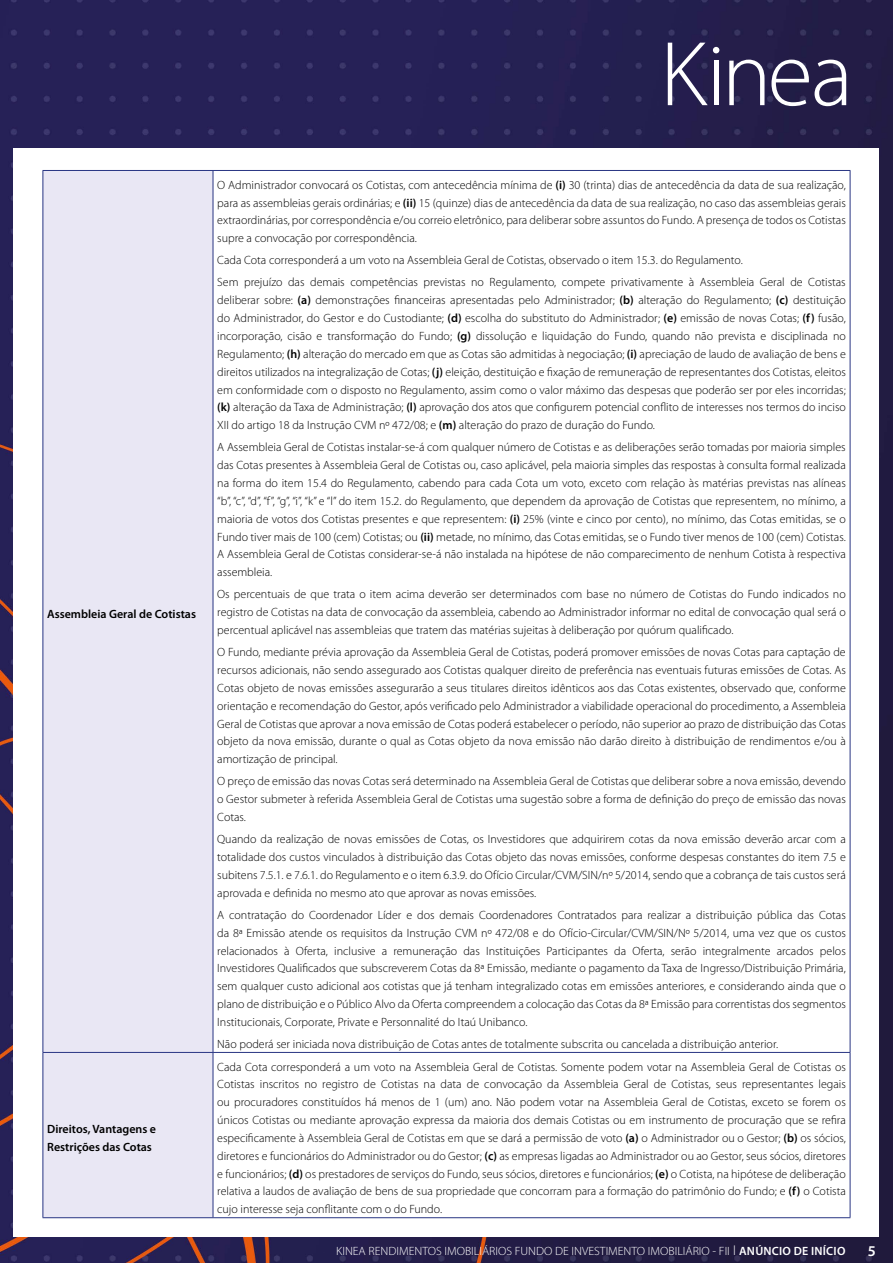
<style>
.page{position:relative;width:893px;height:1263px;background:#fff}
.page>*{position:absolute;margin:0;border:0;box-sizing:border-box;transform-origin:0 0}
.t1{font:600 15px "Myriad Pro";color:#fff}
.t2{font:300 12px/17.9px "Myriad Pro";color:#000;text-align:justify}
.t3{font:300 12px "Myriad Pro";color:#fff}
.t4{font:600 12px/17.9px "Myriad Pro";color:#000}
.s1{font-weight:600}
.s2{font-size:13.5px}
</style>
<div class="page">
<img style="left:0;top:0;width:893px;height:1263px">
<div style="left:14px;top:149px;width:865px;height:1088px;background:#fff"></div>
<svg style="left:729px;top:60px;width:35px;height:45px"></svg>
<svg style="left:771px;top:60px;width:38px;height:46px"></svg>
<svg style="left:815px;top:60px;width:31px;height:46px"></svg>
<svg style="left:668px;top:43px;width:51px;height:62px"></svg>
<div style="left:44px;top:171px;width:169px;height:1046px;background:#e9e7f4"></div>
<hr style="left:43px;top:170px;width:170px;height:1px;background:#283583">
<hr style="left:43px;top:171px;width:1px;height:881px;background:#283583">
<hr style="left:213px;top:170px;width:637px;height:1px;background:#283583">
<hr style="left:213px;top:171px;width:1px;height:881px;background:#283583">
<hr style="left:850px;top:171px;width:1px;height:881px;background:#283583">
<hr style="left:43px;top:1052px;width:170px;height:1px;background:#283583">
<hr style="left:43px;top:1053px;width:1px;height:164px;background:#283583">
<hr style="left:213px;top:1052px;width:637px;height:1px;background:#283583">
<hr style="left:213px;top:1053px;width:1px;height:164px;background:#283583">
<hr style="left:850px;top:1053px;width:1px;height:164px;background:#283583">
<hr style="left:43px;top:1217px;width:170px;height:1px;background:#283583">
<hr style="left:213px;top:1217px;width:637px;height:1px;background:#283583">
<p class="t4" style="left:47px;top:605px;width:150px">Assembleia Geral de Cotistas</p>
<p class="t4" style="left:47px;top:1120px;width:110px">Direitos, Vantagens e<br>Restrições das Cotas</p>
<p class="t2" style="left:217px;top:176px;width:630px">O Administrador convocará os Cotistas, com antecedência mínima de <span class="s1">(i)</span> 30 (trinta) dias de antecedência da data de sua realização, para as assembleias gerais ordinárias; e <span class="s1">(ii)</span> 15 (quinze) dias de antecedência da data de sua realização, no caso das assembleias gerais extraordinárias, por correspondência e/ou correio eletrônico, para deliberar sobre assuntos do Fundo. A presença de todos os Cotistas supre a convocação por correspondência.</p>
<p class="t2" style="left:217px;top:249px;width:630px;line-height:22px">Cada Cota corresponderá a um voto na Assembleia Geral de Cotistas, observado o item 15.3. do Regulamento.<br>Sem prejuízo das demais competências previstas no Regulamento, compete privativamente à Assembleia Geral de Cotistas</p>
<p class="t2" style="left:217px;top:292px;width:630px">deliberar sobre: <span class="s1">(a)</span> demonstrações financeiras apresentadas pelo Administrador; <span class="s1">(b)</span> alteração do Regulamento; <span class="s1">(c)</span> destituição do Administrador, do Gestor e do Custodiante; <span class="s1">(d)</span> escolha do substituto do Administrador; <span class="s1">(e)</span> emissão de novas Cotas; <span class="s1">(f)</span> fusão, incorporação, cisão e transformação do Fundo; <span class="s1">(g)</span> dissolução e liquidação do Fundo, quando não prevista e disciplinada no Regulamento; <span class="s1">(h)</span> alteração do mercado em que as Cotas são admitidas à negociação; <span class="s1">(i)</span> apreciação de laudo de avaliação de bens e direitos utilizados na integralização de Cotas; <span class="s1">(j)</span> eleição, destituição e fixação de remuneração de representantes dos Cotistas, eleitos em conformidade com o disposto no Regulamento, assim como o valor máximo das despesas que poderão ser por eles incorridas; <span class="s1">(k)</span> alteração da Taxa de Administração; <span class="s1">(l)</span> aprovação dos atos que configurem potencial conflito de interesses nos termos do inciso XII do artigo 18 da Instrução CVM nº 472/08; e <span class="s1">(m)</span> alteração do prazo de duração do Fundo.</p>
<p class="t2" style="left:217px;top:439px;width:630px">A Assembleia Geral de Cotistas instalar-se-á com qualquer número de Cotistas e as deliberações serão tomadas por maioria simples das Cotas presentes à Assembleia Geral de Cotistas ou, caso aplicável, pela maioria simples das respostas à consulta formal realizada na forma do item 15.4 do Regulamento, cabendo para cada Cota um voto, exceto com relação às matérias previstas nas alíneas “b”, “c”, “d”, “f”, “g”, “i”, “k” e “l” do item 15.2. do Regulamento, que dependem da aprovação de Cotistas que representem, no mínimo, a maioria de votos dos Cotistas presentes e que representem: <span class="s1">(i)</span> 25% (vinte e cinco por cento), no mínimo, das Cotas emitidas, se o Fundo tiver mais de 100 (cem) Cotistas; ou <span class="s1">(ii)</span> metade, no mínimo, das Cotas emitidas, se o Fundo tiver menos de 100 (cem) Cotistas.<br>A Assembleia Geral de Cotistas considerar-se-á não instalada na hipótese de não comparecimento de nenhum Cotista à respectiva assembleia.</p>
<p class="t2" style="left:217px;top:586px;width:630px">Os percentuais de que trata o item acima deverão ser determinados com base no número de Cotistas do Fundo indicados no registro de Cotistas na data de convocação da assembleia, cabendo ao Administrador informar no edital de convocação qual será o percentual aplicável nas assembleias que tratem das matérias sujeitas à deliberação por quórum qualificado.</p>
<p class="t2" style="left:217px;top:643px;width:630px">O Fundo, mediante prévia aprovação da Assembleia Geral de Cotistas, poderá promover emissões de novas Cotas para captação de recursos adicionais, não sendo assegurado aos Cotistas qualquer direito de preferência nas eventuais futuras emissões de Cotas. As Cotas objeto de novas emissões assegurarão a seus titulares direitos idênticos aos das Cotas existentes, observado que, conforme orientação e recomendação do Gestor, após verificado pelo Administrador a viabilidade operacional do procedimento, a Assembleia Geral de Cotistas que aprovar a nova emissão de Cotas poderá estabelecer o período, não superior ao prazo de distribuição das Cotas objeto da nova emissão, durante o qual as Cotas objeto da nova emissão não darão direito à distribuição de rendimentos e/ou à amortização de principal.</p>
<p class="t2" style="left:217px;top:773px;width:630px">O preço de emissão das novas Cotas será determinado na Assembleia Geral de Cotistas que deliberar sobre a nova emissão, devendo o Gestor submeter à referida Assembleia Geral de Cotistas uma sugestão sobre a forma de definição do preço de emissão das novas Cotas.</p>
<p class="t2" style="left:217px;top:830px;width:630px">Quando da realização de novas emissões de Cotas, os Investidores que adquirirem cotas da nova emissão deverão arcar com a totalidade dos custos vinculados à distribuição das Cotas objeto das novas emissões, conforme despesas constantes do item 7.5 e subitens 7.5.1. e 7.6.1. do Regulamento e o item 6.3.9. do Ofício Circular/CVM/SIN/nº 5/2014, sendo que a cobrança de tais custos será aprovada e definida no mesmo ato que aprovar as novas emissões.</p>
<p class="t2" style="left:217px;top:906px;width:630px">A contratação do Coordenador Líder e dos demais Coordenadores Contratados para realizar a distribuição pública das Cotas da 8ª Emissão atende os requisitos da Instrução CVM nº 472/08 e do Ofício-Circular/CVM/SIN/Nº 5/2014, uma vez que os custos relacionados à Oferta, inclusive a remuneração das Instituições Participantes da Oferta, serão integralmente arcados pelos Investidores Qualificados que subscreverem Cotas da 8ª Emissão, mediante o pagamento da Taxa de Ingresso/Distribuição Primária, sem qualquer custo adicional aos cotistas que já tenham integralizado cotas em emissões anteriores, e considerando ainda que o plano de distribuição e o Público Alvo da Oferta compreendem a colocação das Cotas da 8ª Emissão para correntistas dos segmentos Institucionais, Corporate, Private e Personnalité do Itaú Unibanco.</p>
<p class="t2" style="left:217px;top:1035px;width:562px">Não poderá ser iniciada nova distribuição de Cotas antes de totalmente subscrita ou cancelada a distribuição anterior.</p>
<p class="t2" style="left:217px;top:1058px;width:630px">Cada Cota corresponderá a um voto na Assembleia Geral de Cotistas. Somente podem votar na Assembleia Geral de Cotistas os Cotistas inscritos no registro de Cotistas na data de convocação da Assembleia Geral de Cotistas, seus representantes legais ou procuradores constituídos há menos de 1 (um) ano. Não podem votar na Assembleia Geral de Cotistas, exceto se forem os únicos Cotistas ou mediante aprovação expressa da maioria dos demais Cotistas ou em instrumento de procuração que se refira especificamente à Assembleia Geral de Cotistas em que se dará a permissão de voto <span class="s1">(a)</span> o Administrador ou o Gestor; <span class="s1">(b)</span> os sócios, diretores e funcionários do Administrador ou do Gestor; <span class="s1">(c)</span> as empresas ligadas ao Administrador ou ao Gestor, seus sócios, diretores e funcionários; <span class="s1">(d)</span> os prestadores de serviços do Fundo, seus sócios, diretores e funcionários; <span class="s1">(e)</span> o Cotista, na hipótese de deliberação relativa a laudos de avaliação de bens de sua propriedade que concorram para a formação do patrimônio do Fundo; e <span class="s1">(f)</span> o Cotista cujo interesse seja conflitante com o do Fundo.</p>
<p class="t3" style="left:336px;top:1244px;width:511px">KINEA RENDIMENTOS IMOBILIÁRIOS FUNDO DE INVESTIMENTO IMOBILIÁRIO - FII <span class="s2">l</span> <span class="s1">ANÚNCIO DE INÍCIO</span></p>
<p class="t1" style="left:868px;top:1241px;width:10px">5</p>
</div>
